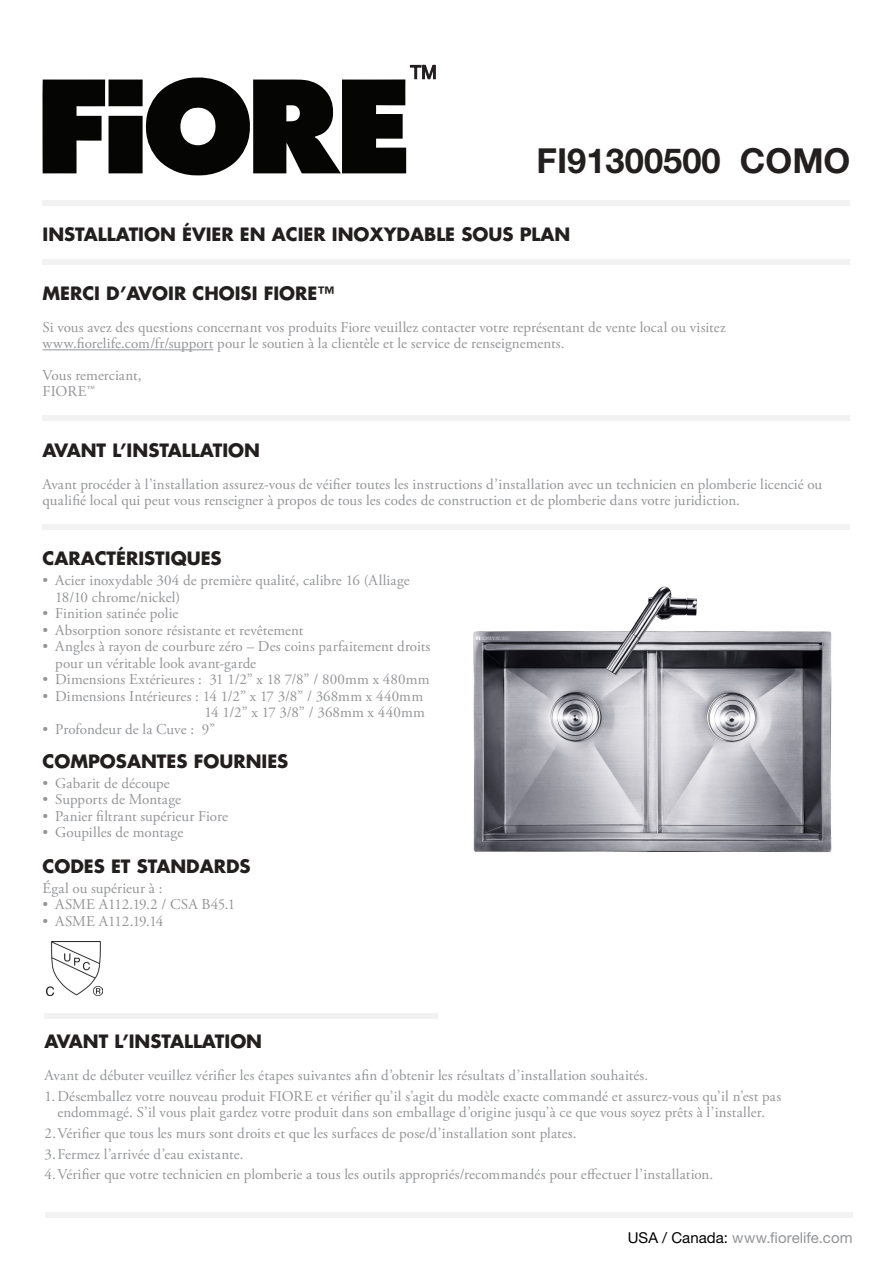
<style>
.page{position:relative;width:893px;height:1263px;background:#fff}
.page>*{position:absolute;margin:0;border:0;box-sizing:border-box;transform-origin:0 0}
.t1{font:700 34.5px "Helvetica Neue LT Pro";color:#231f1f}
.FuturaSub{font:700 18px "Futura LT";color:#231f1f}
.BodyNoBreak{font:15px/16.5px "Adobe Garamond Pro";letter-spacing:.005em;color:#939598}
.t2{font:15px "Helvetica Neue LT Pro";letter-spacing:.005em;color:#939598}
.BodyNoBreak-2{font:15px "Adobe Garamond Pro";letter-spacing:-.015em;color:#939598}
.s1{color:#000}
</style>
<div class="page">
<svg style="left:43px;top:64px;width:393px;height:111px"></svg>
<div style="left:43px;top:200px;width:807px;height:5px;background:#f2f2f2"></div>
<div style="left:43px;top:259px;width:807px;height:6px;background:#f2f2f2"></div>
<div style="left:45px;top:1212px;width:808px;height:5px;background:#f2f2f2"></div>
<div style="left:43px;top:415px;width:807px;height:6px;background:#f2f2f2"></div>
<div style="left:43px;top:524px;width:807px;height:6px;background:#f2f2f2"></div>
<hr style="left:43px;top:349px;width:171px;height:1px;background:#939598">
<div style="left:45px;top:1013px;width:393px;height:6px;background:#f2f2f2"></div>
<img style="left:47px;top:941px;width:55px;height:54px">
<img style="left:473px;top:586px;width:359px;height:267px">
<p class="t1" style="left:537px;top:139px;width:315px">FI91300500 COMO</p>
<p class="FuturaSub" style="left:43px;top:222px;width:529px">INSTALLATION ÉVIER EN ACIER INOXYDABLE SOUS PLAN</p>
<p class="FuturaSub" style="left:43px;top:282px;width:293px">MERCI D’AVOIR CHOISI FIORE™</p>
<p class="BodyNoBreak" style="left:43px;top:319px;width:685px">Si vous avez des questions concernant vos produits Fiore veuillez contacter votre représentant de vente local ou visitez www.fiorelife.com/fr/support pour le soutien à la clientèle et le service de renseignements.</p>
<p class="BodyNoBreak" style="left:43px;top:367px;width:101px">Vous remerciant,<br>FIORE™</p>
<p class="FuturaSub" style="left:43px;top:439px;width:219px">AVANT L’INSTALLATION</p>
<p class="BodyNoBreak" style="left:43px;top:476px;width:781px">Avant procéder à l’installation assurez-vous de véifier toutes les instructions d’installation avec un technicien en plomberie licencié ou qualifié local qui peut vous renseigner à propos de tous les codes de construction et de plomberie dans votre juridiction.</p>
<p class="FuturaSub" style="left:43px;top:547px;width:181px">CARACTÉRISTIQUES</p>
<p class="BodyNoBreak" style="left:55px;top:573px;width:356px;text-indent:-13px">• Acier inoxydable 304 de première qualité, calibre 16 (Alliage<br>18/10 chrome/nickel)</p>
<p class="BodyNoBreak" style="left:43px;top:606px;width:137px">• Finition satinée polie</p>
<p class="BodyNoBreak" style="left:43px;top:622px;width:262px">• Absorption sonore résistante et revêtement</p>
<p class="BodyNoBreak" style="left:55px;top:639px;width:377px;text-indent:-13px">• Angles à rayon de courbure zéro – Des coins parfaitement droits pour un véritable look avant-garde</p>
<p class="BodyNoBreak" style="left:43px;top:672px;width:389px">• Dimensions Extérieures : 31 1/2” x 18 7/8” / 800mm x 480mm</p>
<p class="BodyNoBreak" style="left:43px;top:688px;width:384px;text-align:right">• Dimensions Intérieures : 14 1/2” x 17 3/8” / 368mm x 440mm<br>14 1/2” x 17 3/8” / 368mm x 440mm</p>
<p class="BodyNoBreak" style="left:43px;top:721px;width:174px">• Profondeur de la Cuve : 9”</p>
<p class="FuturaSub" style="left:43px;top:749px;width:247px">COMPOSANTES FOURNIES</p>
<p class="BodyNoBreak" style="left:43px;top:775px;width:129px">• Gabarit de découpe</p>
<p class="BodyNoBreak" style="left:43px;top:792px;width:140px">• Supports de Montage</p>
<p class="BodyNoBreak" style="left:43px;top:808px;width:187px">• Panier filtrant supérieur Fiore</p>
<p class="BodyNoBreak" style="left:43px;top:825px;width:142px">• Goupilles de montage</p>
<p class="FuturaSub" style="left:43px;top:854px;width:210px">CODES ET STANDARDS</p>
<p class="BodyNoBreak" style="left:43px;top:880px;width:121px">Égal ou supérieur à :</p>
<p class="BodyNoBreak" style="left:43px;top:897px;width:194px">• ASME A112.19.2 / CSA B45.1</p>
<p class="BodyNoBreak-2" style="left:43px;top:912px;width:122px">• ASME A112.19.14</p>
<p class="FuturaSub" style="left:45px;top:1029px;width:219px">AVANT L’INSTALLATION</p>
<p class="BodyNoBreak" style="left:45px;top:1065px;width:738px;line-height:20.7px">Avant de débuter veuillez vérifier les étapes suivantes afin d’obtenir les résultats d’installation souhaités.<br>1.Désemballez votre nouveau produit FIORE et vérifier qu’il s’agit du modèle exacte commandé et assurez-vous qu’il n’est pas</p>
<p class="BodyNoBreak" style="left:45px;top:1102px;width:722px;line-height:20.7px;text-indent:13px">endommagé. S’il vous plait gardez votre produit dans son emballage d’origine jusqu’à ce que vous soyez prêts à l’installer.<br>2.Vérifier que tous les murs sont droits et que les surfaces de pose/d’installation sont plates.<br>3.Fermez l’arrivée d’eau existante.<br>4.Vérifier que votre technicien en plomberie a tous les outils appropriés/recommandés pour effectuer l’installation.</p>
<p class="t2" style="left:628px;top:1228px;width:226px"><span class="s1">USA / Canada:</span> www.fiorelife.com</p>
</div>
